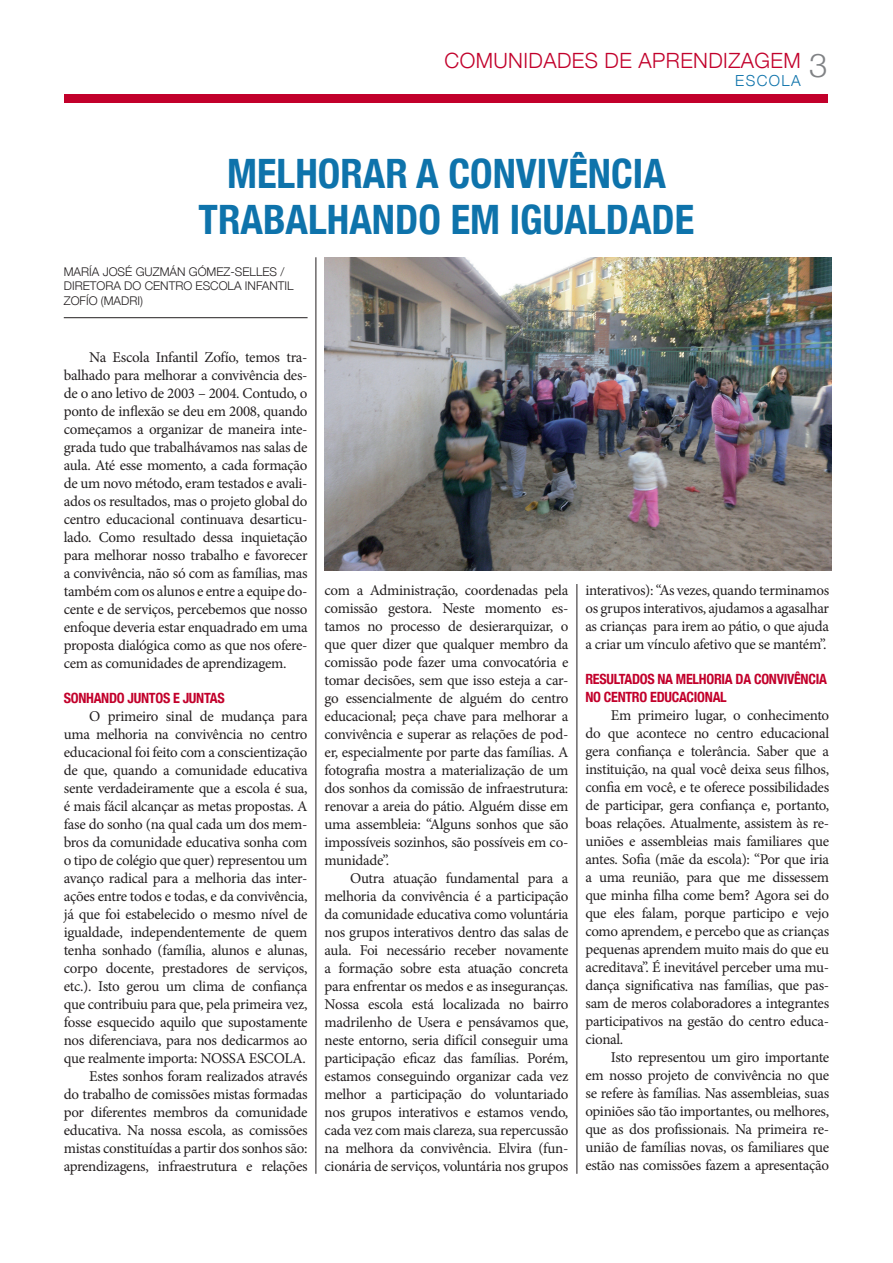
<style>
.page{position:relative;width:893px;height:1263px;background:#fff}
.page>*{position:absolute;margin:0;border:0;box-sizing:border-box;transform-origin:0 0}
.titulo{font:700 condensed 40.5px "Helvetica Neue";color:#0e73ab}
.t1{font:300 33px "Helvetica Neue";color:#808285}
.t2{font:300 21px "Helvetica Neue";letter-spacing:.02em;color:#c2002b}
.t3{font:300 15.3px "Helvetica Neue";letter-spacing:.09em;color:#0e73ab}
.texto{font:15px/18px "Minion Pro";letter-spacing:-.02em;color:#231f20;text-align:justify}
.subtitulo{font:700 condensed 14.1px/18px "Helvetica Neue";letter-spacing:-.02em;color:#c2002b}
.AUTOR{font:300 12px/14.4px "Helvetica Neue";color:#231f20}
</style>
<div class="page">
<div style="left:65px;top:94px;width:763px;height:9px;background:#c2002b"></div>
<hr style="left:64px;top:317px;width:244px;height:1px;background:#231f20">
<hr style="left:316px;top:257px;width:1px;height:917px;background:#231f20">
<hr style="left:577px;top:584px;width:1px;height:590px;background:#231f20">
<img style="left:325px;top:257px;width:506px;height:313px">
<p class="t2" style="left:445px;top:44px;width:358px">COMUNIDADES DE APRENDIZAGEM</p>
<p class="t3" style="left:735px;top:68px;width:67px">ESCOLA</p>
<p class="t1" style="left:809px;top:39px;width:20px">3</p>
<p class="titulo" style="left:227px;top:140px;width:440px">MELHORAR A CONVIVÊNCIA</p>
<p class="titulo" style="left:199px;top:186px;width:497px">TRABALHANDO EM IGUALDADE</p>
<p class="AUTOR" style="left:64px;top:264px;width:231px">MARÍA JOSÉ GUZMÁN GÓMEZ-SELLES /<br>DIRETORA DO CENTRO ESCOLA INFANTIL<br>ZOFÍO (MADRI)</p>
<p class="texto" style="left:64px;top:348px;width:245px;text-indent:26px">Na Escola Infantil Zofío, temos tra&shy;balhado para melhorar a convivência des&shy;de o ano letivo de 2003 – 2004. Contudo, o ponto de inflexão se deu em 2008, quando começamos a organizar de maneira inte&shy;grada tudo que trabalhávamos nas salas de aula. Até esse momento, a cada formação de um novo método, eram testados e avali&shy;ados os resultados, mas o projeto global do centro educacional continuava desarticu&shy;lado. Como resultado dessa inquietação para melhorar nosso trabalho e favorecer a convivência, não só com as famílias, mas também com os alunos e entre a equipe do&shy;cente e de serviços, percebemos que nosso enfoque deveria estar enquadrado em uma proposta dialógica como as que nos ofere&shy;cem as comunidades de aprendizagem.</p>
<p class="subtitulo" style="left:64px;top:688px;width:162px">SONHANDO JUNTOS E JUNTAS</p>
<p class="texto" style="left:64px;top:707px;width:245px;text-indent:26px">O primeiro sinal de mudança para uma melhoria na convivência no centro educacional foi feito com a conscientização de que, quando a comunidade educativa sente verdadeiramente que a escola é sua, é mais fácil alcançar as metas propostas. A fase do sonho (na qual cada um dos mem&shy;bros da comunidade educativa sonha com o tipo de colégio que quer) representou um avanço radical para a melhoria das inter&shy;ações entre todos e todas, e da convivência, já que foi estabelecido o mesmo nível de igualdade, independentemente de quem tenha sonhado (família, alunos e alunas, corpo docente, prestadores de serviços, etc.). Isto gerou um clima de confiança que contribuiu para que, pela primeira vez, fosse esquecido aquilo que supostamente nos diferenciava, para nos dedicarmos ao que realmente importa: NOSSA ESCOLA.</p>
<p class="texto" style="left:64px;top:1067px;width:245px;text-indent:26px">Estes sonhos foram realizados através do trabalho de comissões mistas formadas por diferentes membros da comunidade educativa. Na nossa escola, as comissões mistas constituídas a partir dos sonhos são: aprendizagens, infraestrutura e relações</p>
<p class="texto" style="left:325px;top:581px;width:245px">com a Administração, coordenadas pela comissão gestora. Neste momento es&shy;tamos no processo de desierarquizar, o que quer dizer que qualquer membro da comissão pode fazer uma convocatória e tomar decisões, sem que isso esteja a car&shy;go essencialmente de alguém do centro educacional; peça chave para melhorar a convivência e superar as relações de pod&shy;er, especialmente por parte das famílias. A fotografia mostra a materialização de um dos sonhos da comissão de infraestrutura: renovar a areia do pátio. Alguém disse em uma assembleia: “Alguns sonhos que são impossíveis sozinhos, são possíveis em co&shy;munidade”.</p>
<p class="texto" style="left:325px;top:869px;width:245px;text-indent:26px">Outra atuação fundamental para a melhoria da convivência é a participação da comunidade educativa como voluntária nos grupos interativos dentro das salas de aula. Foi necessário receber novamente a formação sobre esta atuação concreta para enfrentar os medos e as inseguranças.<br>Nossa escola está localizada no bairro madrilenho de Usera e pensávamos que, neste entorno, seria difícil conseguir uma participação eficaz das famílias. Porém, estamos conseguindo organizar cada vez melhor a participação do voluntariado nos grupos interativos e estamos vendo, cada vez com mais clareza, sua repercussão na melhora da convivência. Elvira (fun&shy;cionária de serviços, voluntária nos grupos</p>
<p class="texto" style="left:585px;top:581px;width:245px">interativos): “As vezes, quando terminamos os grupos interativos, ajudamos a agasalhar as crianças para irem ao pátio, o que ajuda a criar um vínculo afetivo que se mantém”.</p>
<p class="subtitulo" style="left:585px;top:669px;width:243px">RESULTADOS NA MELHORIA DA CONVIVÊNCIA<br>NO CENTRO EDUCACIONAL</p>
<p class="texto" style="left:585px;top:706px;width:245px;text-indent:26px">Em primeiro lugar, o conhecimento do que acontece no centro educacional gera confiança e tolerância. Saber que a instituição, na qual você deixa seus filhos, confia em você, e te oferece possibilidades de participar, gera confiança e, portanto, boas relações. Atualmente, assistem às re&shy;uniões e assembleias mais familiares que antes. Sofia (mãe da escola): “Por que iria a uma reunião, para que me dissessem que minha filha come bem? Agora sei do que eles falam, porque participo e vejo como aprendem, e percebo que as crianças pequenas aprendem muito mais do que eu acreditava”. É inevitável perceber uma mu&shy;dança significativa nas famílias, que pas&shy;sam de meros colaboradores a integrantes participativos na gestão do centro educa&shy;cional.</p>
<p class="texto" style="left:585px;top:1048px;width:245px;text-indent:26px">Isto representou um giro importante em nosso projeto de convivência no que se refere às famílias. Nas assembleias, suas opiniões são tão importantes, ou melhores, que as dos profissionais. Na primeira re&shy;união de famílias novas, os familiares que estão nas comissões fazem a apresentação</p>
</div>
